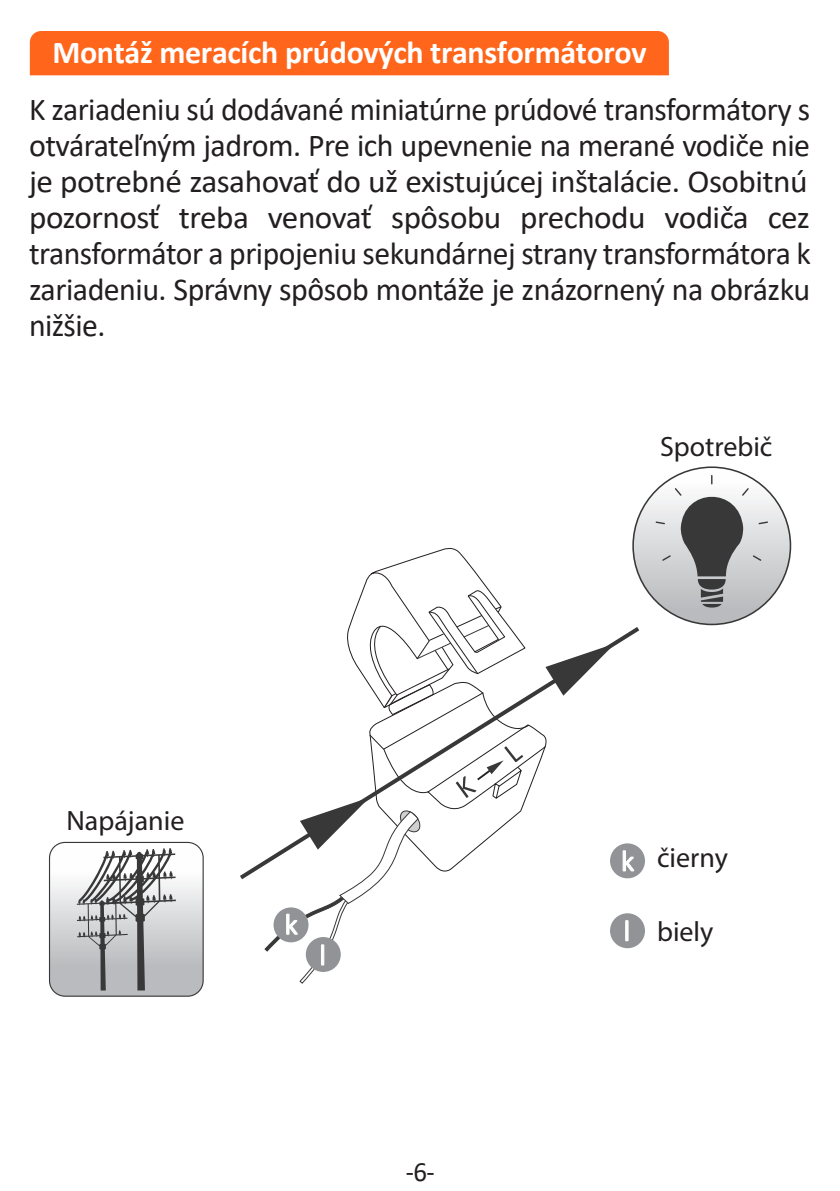
<style>
.page{position:relative;width:840px;height:1191px;background:#fff}
.page>*{position:absolute;margin:0;border:0;box-sizing:border-box;transform-origin:0 0}
.t1{font:32px/36px "Calibri";letter-spacing:-.015em;color:#231f20;text-align:justify}
.t2{font:700 32px "Calibri";letter-spacing:-.01em;color:#fff}
.t3{font:28px "Myriad Pro";color:#231f20}
.t4{font:28px "Calibri";color:#231f20;scale:.96 1}
</style>
<div class="page">
<div style="left:30px;top:31px;width:638px;height:44px;background:#ff661c"></div>
<div style="left:609px;top:913px;width:35px;height:35px;background:#919396;border-radius:50%"></div>
<svg style="left:625px;top:920px;width:3px;height:21px"></svg>
<div style="left:609px;top:843px;width:35px;height:35px;background:#919396;border-radius:50%"></div>
<svg style="left:632px;top:467px;width:158px;height:157px;background:#c8c9cb"></svg>
<svg style="left:654px;top:475px;width:114px;height:132px"></svg>
<svg style="left:49px;top:842px;width:154px;height:154px"></svg>
<svg style="left:240px;top:627px;width:403px;height:253px"></svg>
<svg style="left:264px;top:547px;width:350px;height:436px"></svg>
<p class="t2" style="left:52px;top:30px;width:595px">Montáž meracích prúdových transformátorov</p>
<p class="t1" style="left:29px;top:90px;width:783px">K zariadeniu sú dodávané miniatúrne prúdové transformátory s otvárateľným jadrom. Pre ich upevnenie na merané vodiče nie je potrebné zasahovať do už existujúcej inštalácie. Osobitnú pozornosť treba venovať spôsobu prechodu vodiča cez transformátor a pripojeniu sekundárnej strany transformátora k zariadeniu. Správny spôsob montáže je znázornený na obrázku nižšie.</p>
<p class="t3" style="left:66px;top:803px;width:119px">Napájanie</p>
<p class="t4" style="left:406px;top:1152px;width:31px">-6-</p>
<p class="t3" style="left:659px;top:429px;width:114px">Spotrebič</p>
<p class="t3" style="left:656px;top:840px;width:72px">čierny</p>
<p class="t3" style="left:656px;top:914px;width:58px">biely</p>
</div>
